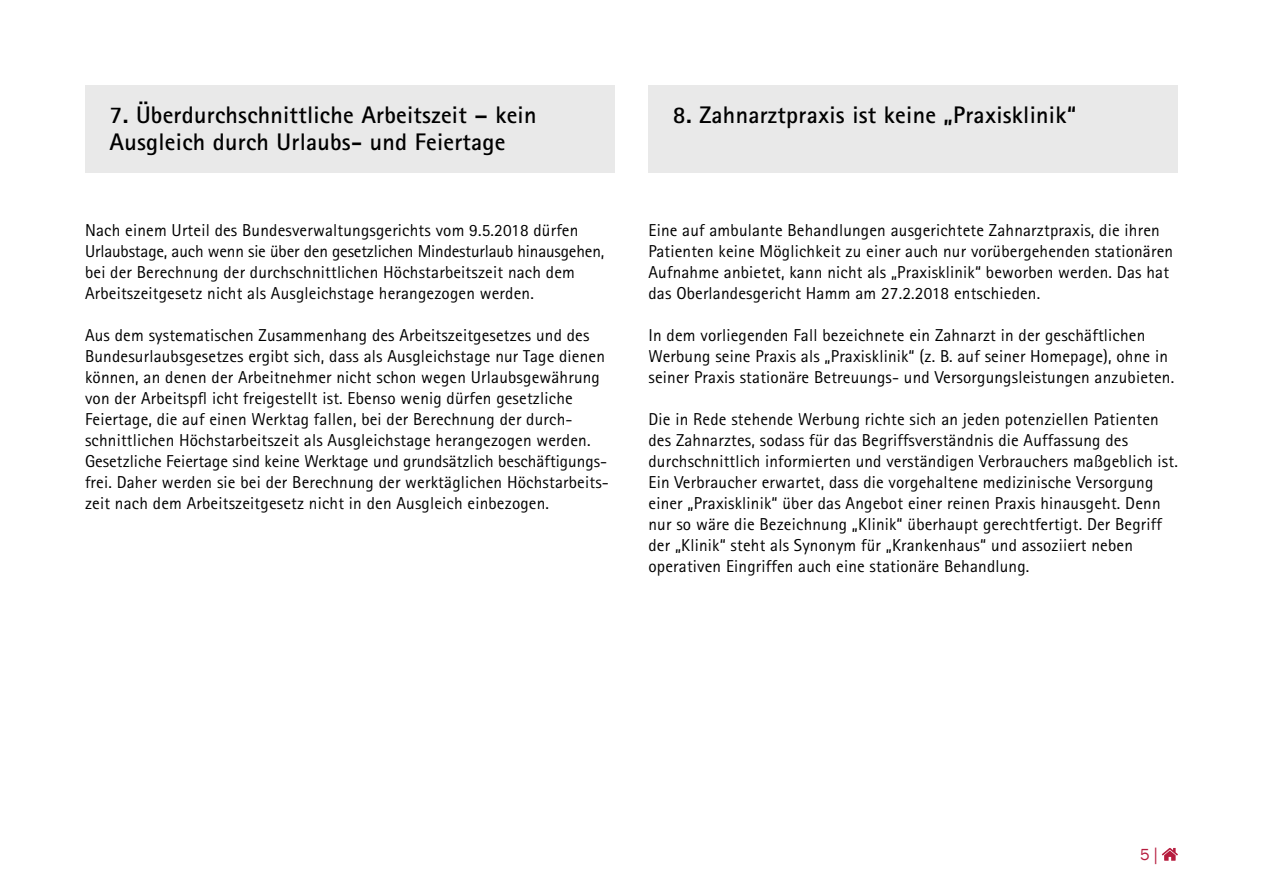
<style>
.page{position:relative;width:1263px;height:893px;background:#fff}
.page>*{position:absolute;margin:0;border:0;box-sizing:border-box;transform-origin:0 0}
.t1{font:700 24px/27px "Rotis Sans Serif Std";letter-spacing:.01em;color:#000}
.t2{font:17.25px/21px "Rotis Sans Serif Std";letter-spacing:.01em;color:#000}
.t3{font:16.5px "Franklin Gothic";color:#b61c3e}
.s1{font-family:"Myriad Pro"}
</style>
<div class="page">
<svg style="left:1162px;top:848px;width:16px;height:13px"></svg>
<div style="left:85px;top:85px;width:530px;height:88px;background:#e9e9e9"></div>
<div style="left:648px;top:85px;width:530px;height:88px;background:#e9e9e9"></div>
<h1 class="t1" style="left:110px;top:101px;width:428px">7. Überdurchschnittliche Arbeitszeit – kein<br>Ausgleich durch Urlaubs- und Feiertage</h1>
<p class="t2" style="left:85px;top:219px;width:521px">Nach einem Urteil des Bundesverwaltungsgerichts vom 9.5.2018 dürfen Urlaubstage, auch wenn sie über den gesetzlichen Mindesturlaub hinausgehen, bei der Berechnung der durchschnittlichen Höchstarbeitszeit nach dem Arbeitszeitgesetz nicht als Ausgleichstage herangezogen werden.</p>
<p class="t2" style="left:85px;top:324px;width:525px">Aus dem systematischen Zusammenhang des Arbeitszeitgesetzes und des Bundesurlaubsgesetzes ergibt sich, dass als Ausgleichstage nur Tage dienen können, an denen der Arbeitnehmer nicht schon wegen Urlaubsgewährung von der Arbeitspfl icht freigestellt ist. Ebenso wenig dürfen gesetzliche Feiertage, die auf einen Werktag fallen, bei der Berechnung der durch&shy;schnittlichen Höchstarbeitszeit als Ausgleichstage herangezogen werden.<br>Gesetzliche Feiertage sind keine Werktage und grundsätzlich beschäftigungs&shy;frei. Daher werden sie bei der Berechnung der werktäglichen Höchstarbeits&shy;zeit nach dem Arbeitszeitgesetz nicht in den Ausgleich einbezogen.</p>
<h1 class="t1" style="left:673px;top:101px;width:405px">8. Zahnarztpraxis ist keine „Praxisklinik“</h1>
<p class="t2" style="left:648px;top:219px;width:526px">Eine auf ambulante Behandlungen ausgerichtete Zahnarztpraxis, die ihren Patienten keine Möglichkeit zu einer auch nur vorübergehenden stationären Aufnahme anbietet, kann nicht als „Praxisklinik“ beworben werden. Das hat das Oberlandesgericht Hamm am 27.2.2018 entschieden.</p>
<p class="t2" style="left:648px;top:324px;width:527px">In dem vorliegenden Fall bezeichnete ein Zahnarzt in der geschäftlichen<br>Werbung seine Praxis als „Praxisklinik“ (z. B. auf seiner Homepage), ohne in seiner Praxis stationäre Betreuungs- und Versorgungsleistungen anzubieten.</p>
<p class="t2" style="left:648px;top:408px;width:531px">Die in Rede stehende Werbung richte sich an jeden potenziellen Patienten des Zahnarztes, sodass für das Begriffsverständnis die Auffassung des durchschnittlich informierten und verständigen Verbrauchers maßgeblich ist.<br>Ein Verbraucher erwartet, dass die vorgehaltene medizinische Versorgung einer „Praxisklinik“ über das Angebot einer reinen Praxis hinausgeht. Denn nur so wäre die Bezeichnung „Klinik“ überhaupt gerechtfertigt. Der Begriff der „Klinik“ steht als Synonym für „Krankenhaus“ und assoziiert neben operativen Eingriffen auch eine stationäre Behandlung.</p>
<p class="t3" style="left:1140px;top:845px;width:19px">5 <span class="s1">|</span></p>
</div>
